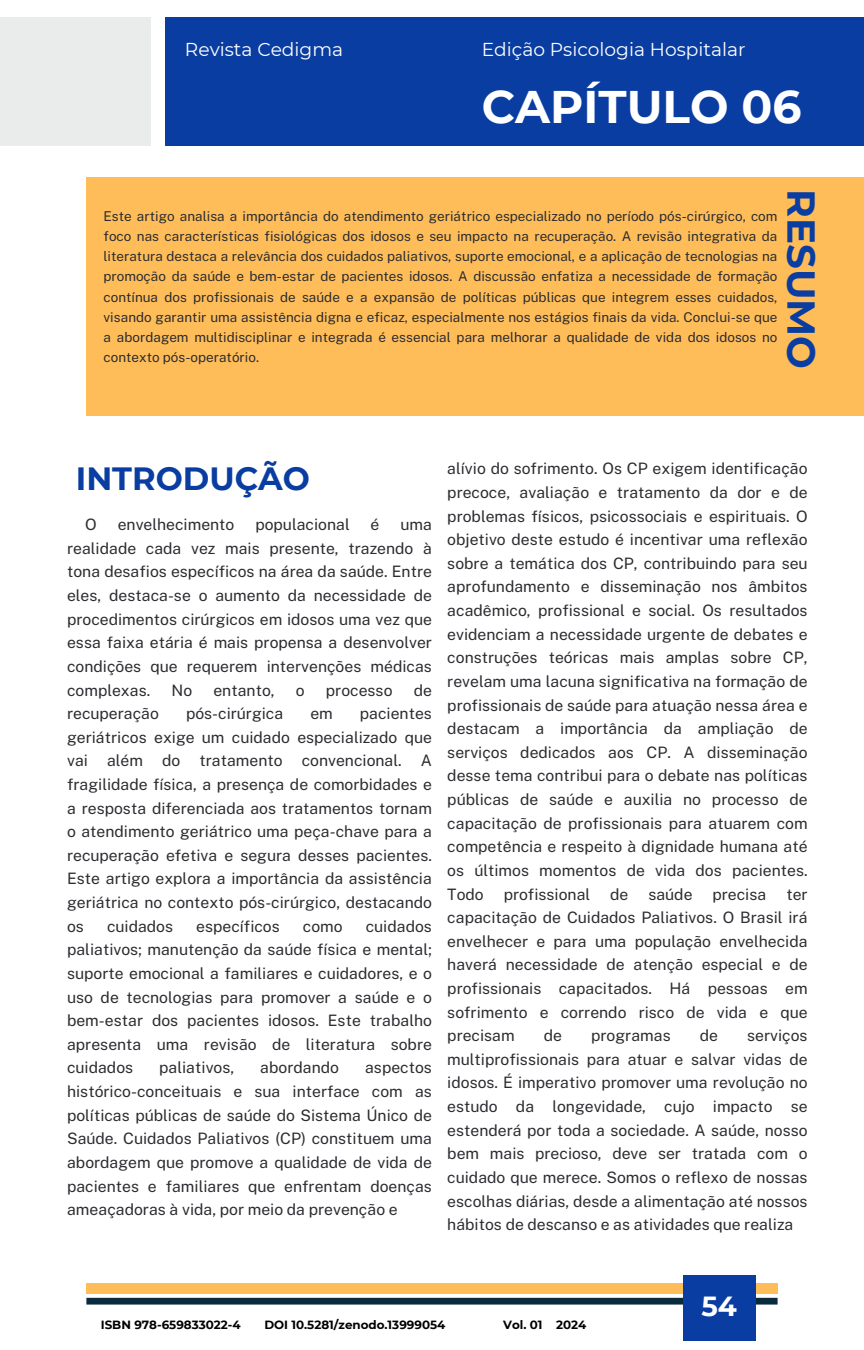
<style>
.page{position:relative;width:864px;height:1350px;background:#fff}
.page>*{position:absolute;margin:0;border:0;box-sizing:border-box;transform-origin:0 0}
.t1{font:700 45.68px "Montserrat";color:#fff}
.t2{font:700 38.93px "Montserrat";color:#093da2}
.t3{font:700 32.18px "Montserrat";color:#093da2}
.t4{font:700 27.68px "Montserrat";color:#fff}
.t5{font:18.68px "Montserrat";color:#fff}
.t6{font:15.75px/23.6px "Public Sans";color:#2b2c30;text-align:justify}
.t7{font:13.5px/20.2px "Public Sans";color:#2b2c30;text-align:justify}
.t8{font:700 11.92px "Montserrat";color:#000}
</style>
<div class="page">
<div style="left:0;top:17px;width:151px;height:128px;background:#eaebeb"></div>
<div style="left:165px;top:17px;width:699px;height:128px;background:#093da2"></div>
<div style="left:86px;top:178px;width:778px;height:238px;background:#ffbd59"></div>
<div style="left:86px;top:1298px;width:692px;height:7px;background:#0a2b3e"></div>
<div style="left:86px;top:1283px;width:692px;height:11px;background:#ffbd59"></div>
<div style="left:683px;top:1275px;width:72px;height:65px;background:#093da2"></div>
<h1 class="t5" style="left:185px;top:38px;width:160px">Revista Cedigma</h1>
<h6 class="t5" style="left:482px;top:38px;width:265px">Edição Psicologia Hospitalar</h6>
<h4 class="t1" style="left:482px;top:79px;width:321px">CAPÍTULO 06</h4>
<h5 class="t7" style="left:104px;top:206px;width:676px">Este artigo analisa a importância do atendimento geriátrico especializado no período pós-cirúrgico, com foco nas características fisiológicas dos idosos e seu impacto na recuperação. A revisão integrativa da literatura destaca a relevância dos cuidados paliativos, suporte emocional, e a aplicação de tecnologias na promoção da saúde e bem-estar de pacientes idosos. A discussão enfatiza a necessidade de formação contínua dos profissionais de saúde e a expansão de políticas públicas que integrem esses cuidados, visando garantir uma assistência digna e eficaz, especialmente nos estágios finais da vida. Conclui-se que a abordagem multidisciplinar e integrada é essencial para melhorar a qualidade de vida dos idosos no contexto pós-operatório.</h5>
<h4 class="t2" style="left:825px;top:189px;width:181px;rotate:90deg">RESUMO</h4>
<p class="t3" style="left:76px;top:458px;width:236px">INTRODUÇÃO</p>
<h2 class="t6" style="left:118px;top:513px;width:118px">envelhecimento</h2>
<h2 class="t6" style="left:255px;top:513px;width:96px">populacional</h2>
<h2 class="t6" style="left:371px;top:513px;width:10px">é</h2>
<h2 class="t6" style="left:67px;top:513px;width:366px;text-indent:333px">uma realidade cada vez mais presente, trazendo à tona desafios específicos na área da saúde. Entre eles, destaca-se o aumento da necessidade de procedimentos cirúrgicos em idosos uma vez que essa faixa etária é mais propensa a desenvolver condições que requerem intervenções médicas complexas.</h2>
<h2 class="t6" style="left:172px;top:678px;width:22px">No</h2>
<h2 class="t6" style="left:213px;top:678px;width:63px">entanto,</h2>
<h2 class="t6" style="left:296px;top:678px;width:10px">o</h2>
<h2 class="t6" style="left:326px;top:678px;width:68px">processo</h2>
<h2 class="t6" style="left:414px;top:678px;width:20px">de</h2>
<h2 class="t6" style="left:67px;top:702px;width:366px;text-indent:293px">pacientes geriátricos exige um cuidado especializado que vai além do tratamento convencional. A fragilidade física, a presença de comorbidades e a resposta diferenciada aos tratamentos tornam o atendimento geriátrico uma peça-chave para a recuperação efetiva e segura desses pacientes.<br>Este artigo explora a importância da assistência geriátrica no contexto pós-cirúrgico, destacando os</h2>
<h2 class="t6" style="left:67px;top:702px;width:93px">recuperação</h2>
<h2 class="t6" style="left:186px;top:702px;width:99px">pós-cirúrgica</h2>
<h2 class="t6" style="left:310px;top:702px;width:24px">em</h2>
<h2 class="t6" style="left:67px;top:914px;width:366px;text-indent:299px">cuidados paliativos; manutenção da saúde física e mental; suporte emocional a familiares e cuidadores, e o uso de tecnologias para promover a saúde e o bem-estar dos pacientes idosos. Este trabalho apresenta uma revisão de literatura sobre cuidados</h2>
<h2 class="t6" style="left:107px;top:914px;width:68px">cuidados</h2>
<h2 class="t6" style="left:196px;top:914px;width:85px">específicos</h2>
<h2 class="t6" style="left:303px;top:914px;width:41px">como</h2>
<h2 class="t6" style="left:159px;top:1056px;width:77px">paliativos,</h2>
<h2 class="t6" style="left:260px;top:1056px;width:80px">abordando</h2>
<h2 class="t6" style="left:67px;top:1056px;width:366px;text-indent:298px">aspectos histórico-conceituais e sua interface com as políticas públicas de saúde do Sistema Único de Saúde. Cuidados Paliativos (CP) constituem uma abordagem que promove a qualidade de vida de pacientes e familiares que enfrentam doenças ameaçadoras à vida, por meio da prevenção e</h2>
<h3 class="t6" style="left:447px;top:457px;width:362px">alívio do sofrimento. Os CP exigem identificação precoce, avaliação e tratamento da dor e de problemas físicos, psicossociais e espirituais. O objetivo deste estudo é incentivar uma reflexão sobre a temática dos CP, contribuindo para seu aprofundamento e disseminação nos âmbitos acadêmico, profissional e social. Os resultados evidenciam a necessidade urgente de debates e construções teóricas mais amplas sobre CP, revelam uma lacuna significativa na formação de profissionais de saúde para atuação nessa área e destacam a importância da ampliação de serviços dedicados aos CP. A disseminação desse tema contribui para o debate nas políticas públicas de saúde e auxilia no processo de capacitação de profissionais para atuarem com competência e respeito à dignidade humana até os últimos momentos de vida dos pacientes.<br>Todo</h3>
<h3 class="t6" style="left:504px;top:882px;width:88px">profissional</h3>
<h3 class="t6" style="left:610px;top:882px;width:20px">de</h3>
<h3 class="t6" style="left:648px;top:882px;width:46px">saúde</h3>
<h3 class="t6" style="left:713px;top:882px;width:55px">precisa</h3>
<h3 class="t6" style="left:447px;top:882px;width:362px;text-indent:339px">ter capacitação de Cuidados Paliativos. O Brasil irá envelhecer e para uma população envelhecida haverá necessidade de atenção especial e de profissionais capacitados. Há pessoas em sofrimento e correndo risco de vida e que precisam</h3>
<h3 class="t6" style="left:544px;top:1024px;width:20px">de</h3>
<h3 class="t6" style="left:591px;top:1024px;width:81px">programas</h3>
<h3 class="t6" style="left:700px;top:1024px;width:20px">de</h3>
<h3 class="t6" style="left:447px;top:1024px;width:362px;text-indent:300px">serviços multiprofissionais para atuar e salvar vidas de idosos. É imperativo promover uma revolução no estudo da longevidade, cujo impacto se estenderá por toda a sociedade. A saúde, nosso bem mais precioso, deve ser tratada com o cuidado que merece. Somos o reflexo de nossas escolhas diárias, desde a alimentação até nossos hábitos de descanso e as atividades que realiza</h3>
<h5 class="t4" style="left:701px;top:1289px;width:37px">54</h5>
<p class="t8" style="left:101px;top:1318px;width:141px">ISBN 978-659833022-4</p>
<p class="t8" style="left:264px;top:1318px;width:183px">DOI 10.5281/zenodo.13999054</p>
<p class="t8" style="left:503px;top:1318px;width:85px">Vol. 01 2024</p>
</div>
